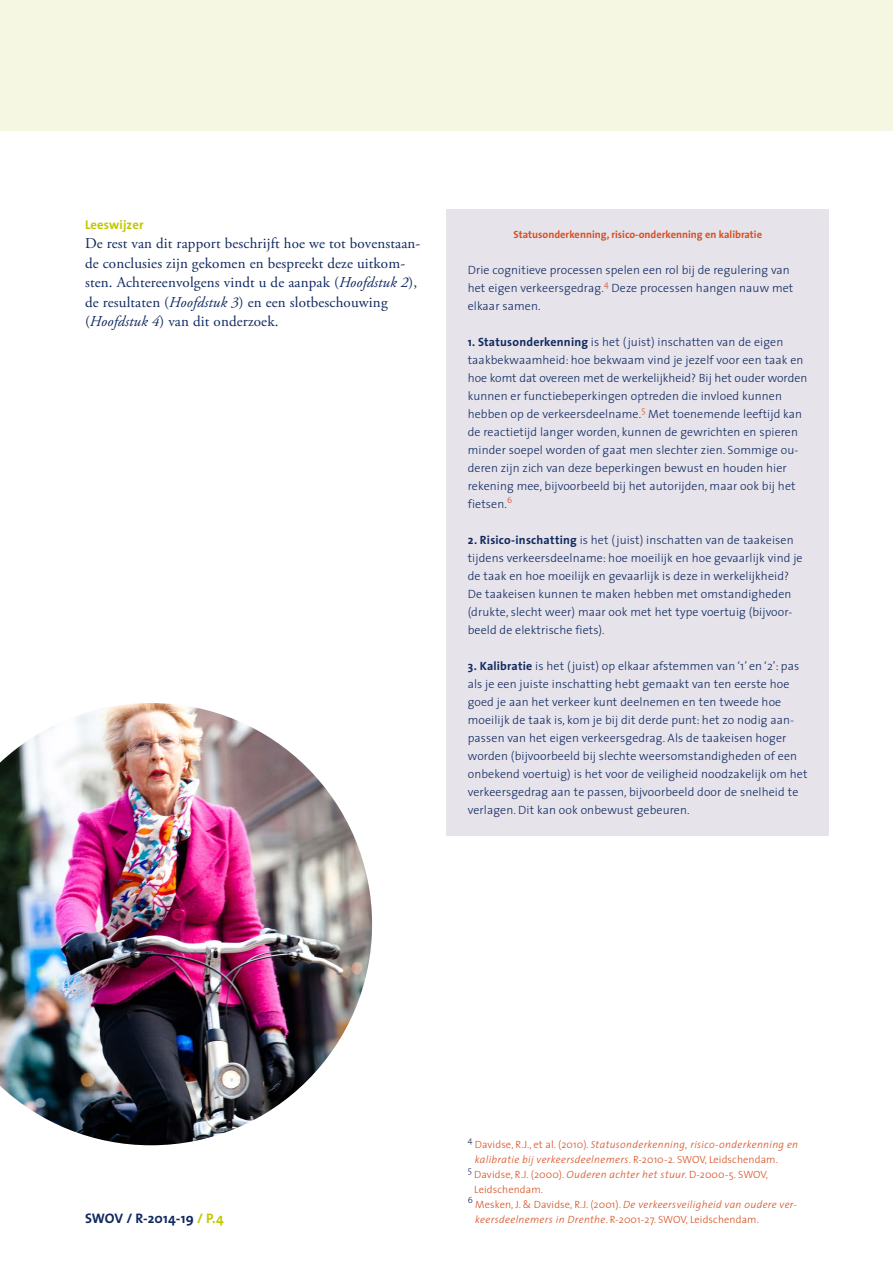
<style>
.page{position:relative;width:893px;height:1263px;background:#fff}
.page>*{position:absolute;margin:0;border:0;box-sizing:border-box;transform-origin:0 0}
.t1{font:15px/19.5px "Adobe Garamond Pro";letter-spacing:.01em;color:#10295f}
.t2{font:700 13.8px "The Sans";letter-spacing:.01em;color:#10295f}
.t3{font:700 12.75px "The Sans";letter-spacing:.01em;color:#c1c800}
.t4{font:300 12px/18px "The Sans";letter-spacing:.01em;color:#10295f}
.t5{font:300 10.5px/15px "The Sans";letter-spacing:.01em;color:#d64f21}
.t6{font:italic 300 10.5px/15px "The Sans";letter-spacing:.03em;color:#d64f21}
.t7{font:700 10.5px "The Sans";color:#d64f21}
.t8{font:300 8.7px "The Sans";color:#10295f}
.s1{font-style:italic}
.s2{font-weight:700}
.s3{color:#c1c800}
.s4{font-style:normal}
</style>
<div class="page">
<div style="left:0;top:0;width:893px;height:131px;background:#f6f7e3"></div>
<img style="left:0;top:703px;width:372px;height:442px">
<div style="left:446px;top:209px;width:383px;height:626px;background:#e6e3eb"></div>
<p class="t3" style="left:85px;top:214px;width:60px">Leeswijzer</p>
<p class="t1" style="left:85px;top:234px;width:337px">De rest van dit rapport beschrijft hoe we tot bovenstaan&shy;de conclusies zijn gekomen en bespreekt deze uitkom&shy;sten. Achtereenvolgens vindt u de aanpak (<span class="s1">Hoofdstuk 2</span>), de resultaten (<span class="s1">Hoofdstuk 3</span>) en een slotbeschouwing (<span class="s1">Hoofdstuk 4</span>) van dit onderzoek.</p>
<p class="t7" style="left:514px;top:226px;width:250px">Statusonderkenning, risico-onderkenning en kalibratie</p>
<p class="t4" style="left:468px;top:261px;width:327px">Drie cognitieve processen spelen een rol bij de regulering van het eigen verkeersgedrag.<sup>4</sup> Deze processen hangen nauw met elkaar samen.</p>
<p class="t4" style="left:468px;top:333px;width:341px"><span class="s2">1. Statusonderkenning</span> is het (juist) inschatten van de eigen taakbekwaamheid: hoe bekwaam vind je jezelf voor een taak en hoe komt dat overeen met de werkelijkheid? Bij het ouder worden kunnen er functiebeperkingen optreden die invloed kunnen hebben op de verkeersdeelname.<sup>5</sup> Met toenemende leeftijd kan de reactietijd langer worden, kunnen de gewrichten en spieren minder soepel worden of gaat men slechter zien. Sommige ou&shy;deren zijn zich van deze beperkingen bewust en houden hier rekening mee, bijvoorbeeld bij het autorijden, maar ook bij het fietsen.<sup>6</sup></p>
<p class="t4" style="left:468px;top:531px;width:336px"><span class="s2">2. Risico-inschatting</span> is het (juist) inschatten van de taakeisen tijdens verkeersdeelname: hoe moeilijk en hoe gevaarlijk vind je de taak en hoe moeilijk en gevaarlijk is deze in werkelijkheid?<br>De taakeisen kunnen te maken hebben met omstandigheden (drukte, slecht weer) maar ook met het type voertuig (bijvoor&shy;beeld de elektrische fiets).</p>
<p class="t4" style="left:468px;top:657px;width:341px"><span class="s2">3. Kalibratie</span> is het (juist) op elkaar afstemmen van ‘1’ en ‘2’: pas als je een juiste inschatting hebt gemaakt van ten eerste hoe goed je aan het verkeer kunt deelnemen en ten tweede hoe moeilijk de taak is, kom je bij dit derde punt: het zo nodig aan&shy;passen van het eigen verkeersgedrag. Als de taakeisen hoger worden (bijvoorbeeld bij slechte weersomstandigheden of een onbekend voertuig) is het voor de veiligheid noodzakelijk om het verkeersgedrag aan te passen, bijvoorbeeld door de snelheid te verlagen. Dit kan ook onbewust gebeuren.</p>
<p class="t2" style="left:85px;top:1207px;width:140px">SWOV / R-2014-19 <span class="s3">/ P.4</span></p>
<p class="t8" style="left:468px;top:1133px;width:6px">4</p>
<p class="t6" style="left:475px;top:1137px;width:325px"><span class="s4">Davidse, R.J., et al. (2010).</span> Statusonderkenning, risico-onderkenning en kalibratie bij verkeersdeelnemers<span class="s4">. R-2010-2. SWOV, Leidschendam.</span></p>
<p class="t8" style="left:468px;top:1163px;width:6px">5</p>
<p class="t5" style="left:474px;top:1167px;width:295px">Davidse, R.J. (2000). <span class="s1">Ouderen achter het stuur</span>. D-2000-5. SWOV,<br>Leidschendam.</p>
<p class="t8" style="left:468px;top:1193px;width:7px">6</p>
<p class="t5" style="left:475px;top:1197px;width:323px">Mesken, J. &amp; Davidse, R.J. (2001). <span class="s1">De verkeersveiligheid van oudere ver&shy;keersdeelnemers in Drenthe</span>. R-2001-27. SWOV, Leidschendam.</p>
</div>
